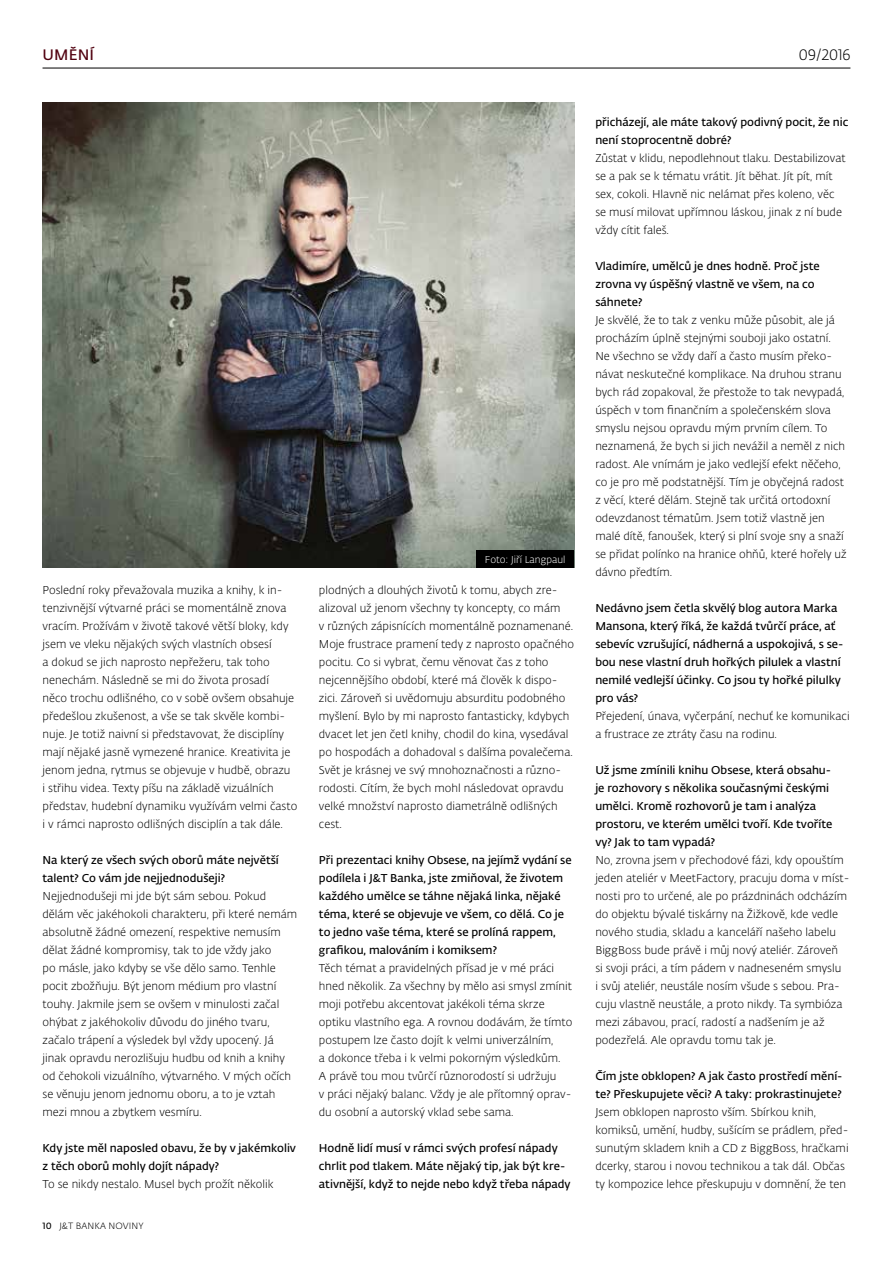
<style>
.page{position:relative;width:893px;height:1263px;background:#fff}
.page>*{position:absolute;margin:0;border:0;box-sizing:border-box;transform-origin:0 0}
.t1{font:300 15px "Fedra Sans Alt Pro";letter-spacing:.01em;color:#000}
.t2{font:600 15px "Fedra Sans Alt Pro";letter-spacing:.01em;color:#510210}
.t3{font:300 11.25px/18px "Fedra Sans Alt Pro";color:#000}
.t4{font:600 11.25px/18px "Fedra Sans Alt Pro";color:#000}
.t5{font:300 9.9px "Fedra Sans Alt Pro";color:#fff}
.t6{font:300 9px "Fedra Sans Alt Pro";letter-spacing:.01em;color:#000}
.s1{font-weight:600}
</style>
<div class="page">
<hr style="left:43px;top:68px;width:807px;height:1px;background:#000">
<img style="left:43px;top:102px;width:531px;height:466px">
<div style="left:476px;top:550px;width:98px;height:18px;background:#000"></div>
<h1 class="t2" style="left:43px;top:43px;width:53px">UMĚNÍ</h1>
<h1 class="t1" style="left:799px;top:44px;width:53px">09/2016</h1>
<p class="t3" style="left:43px;top:581px;width:256px">Poslední roky převažovala muzika a knihy, k in&shy;tenzivnější výtvarné práci se momentálně znova vracím. Prožívám v životě takové větší bloky, kdy jsem ve vleku nějakých svých vlastních obsesí<br>a dokud se jich naprosto nepřežeru, tak toho nenechám. Následně se mi do života prosadí<br>něco trochu odlišného, co v sobě ovšem obsahuje předešlou zkušenost, a vše se tak skvěle kombi&shy;nuje. Je totiž naivní si představovat, že disciplíny mají nějaké jasně vymezené hranice. Kreativita je jenom jedna, rytmus se objevuje v hudbě, obrazu<br>i střihu videa. Texty píšu na základě vizuálních představ, hudební dynamiku využívám velmi často i v rámci naprosto odlišných disciplín a tak dále.</p>
<p class="t4" style="left:43px;top:851px;width:238px">Na který ze všech svých oborů máte největší talent? Co vám jde nejjednodušeji?</p>
<p class="t3" style="left:43px;top:887px;width:256px">Nejjednodušeji mi jde být sám sebou. Pokud dělám věc jakéhokoli charakteru, při které nemám absolutně žádné omezení, respektive nemusím dělat žádné kompromisy, tak to jde vždy jako<br>po másle, jako kdyby se vše dělo samo. Tenhle pocit zbožňuju. Být jenom médium pro vlastní touhy. Jakmile jsem se ovšem v minulosti začal ohýbat z jakéhokoliv důvodu do jiného tvaru, začalo trápení a výsledek byl vždy upocený. Já jinak opravdu nerozlišuju hudbu od knih a knihy od čehokoli vizuálního, výtvarného. V mých očích se věnuju jenom jednomu oboru, a to je vztah mezi mnou a zbytkem vesmíru.</p>
<p class="t4" style="left:43px;top:1139px;width:255px">Kdy jste měl naposled obavu, že by v jakémkoliv z těch oborů mohly dojít nápady?</p>
<p class="t3" style="left:43px;top:1175px;width:233px">To se nikdy nestalo. Musel bych prožít několik</p>
<p class="t6" style="left:43px;top:1220px;width:103px"><span class="s1">10</span> J&amp;T BANKA NOVINY</p>
<p class="t5" style="left:485px;top:553px;width:82px">Foto: Jiří Langpaul</p>
<p class="t3" style="left:319px;top:581px;width:257px">plodných a dlouhých životů k tomu, abych zre&shy;alizoval už jenom všechny ty koncepty, co mám<br>v různých zápisnících momentálně poznamenané.<br>Moje frustrace pramení tedy z naprosto opačného pocitu. Co si vybrat, čemu věnovat čas z toho nejcennějšího období, které má člověk k dispo&shy;zici. Zároveň si uvědomuju absurditu podobného myšlení. Bylo by mi naprosto fantasticky, kdybych dvacet let jen četl knihy, chodil do kina, vysedával po hospodách a dohadoval s dalšíma povalečema.<br>Svět je krásnej ve svý mnohoznačnosti a různo&shy;rodosti. Cítím, že bych mohl následovat opravdu velké množství naprosto diametrálně odlišných cest.</p>
<p class="t4" style="left:319px;top:851px;width:254px">Při prezentaci knihy Obsese, na jejímž vydání se podílela i J&amp;T Banka, jste zmiňoval, že životem každého umělce se táhne nějaká linka, nějaké téma, které se objevuje ve všem, co dělá. Co je to jedno vaše téma, které se prolíná rappem, grafikou, malováním i komiksem?</p>
<p class="t3" style="left:319px;top:959px;width:255px">Těch témat a pravidelných přísad je v mé práci hned několik. Za všechny by mělo asi smysl zmínit moji potřebu akcentovat jakékoli téma skrze optiku vlastního ega. A rovnou dodávám, že tímto postupem lze často dojít k velmi univerzálním,<br>a dokonce třeba i k velmi pokorným výsledkům.<br>A právě tou mou tvůrčí různorodostí si udržuju<br>v práci nějaký balanc. Vždy je ale přítomný oprav&shy;du osobní a autorský vklad sebe sama.</p>
<p class="t4" style="left:319px;top:1139px;width:253px">Hodně lidí musí v rámci svých profesí nápady chrlit pod tlakem. Máte nějaký tip, jak být kre&shy;ativnější, když to nejde nebo když třeba nápady</p>
<p class="t4" style="left:595px;top:113px;width:255px">přicházejí, ale máte takový podivný pocit, že nic není stoprocentně dobré?</p>
<p class="t3" style="left:595px;top:149px;width:252px">Zůstat v klidu, nepodlehnout tlaku. Destabilizovat se a pak se k tématu vrátit. Jít běhat. Jít pít, mít sex, cokoli. Hlavně nic nelámat přes koleno, věc se musí milovat upřímnou láskou, jinak z ní bude vždy cítit faleš.</p>
<p class="t4" style="left:595px;top:257px;width:226px">Vladimíre, umělců je dnes hodně. Proč jste zrovna vy úspěšný vlastně ve všem, na co sáhnete?</p>
<p class="t3" style="left:595px;top:311px;width:253px">Je skvělé, že to tak z venku může působit, ale já procházím úplně stejnými souboji jako ostatní.<br>Ne všechno se vždy daří a často musím překo&shy;návat neskutečné komplikace. Na druhou stranu bych rád zopakoval, že přestože to tak nevypadá, úspěch v tom finančním a společenském slova smyslu nejsou opravdu mým prvním cílem. To neznamená, že bych si jich nevážil a neměl z nich radost. Ale vnímám je jako vedlejší efekt něčeho, co je pro mě podstatnější. Tím je obyčejná radost z věcí, které dělám. Stejně tak určitá ortodoxní odevzdanost tématům. Jsem totiž vlastně jen malé dítě, fanoušek, který si plní svoje sny a snaží se přidat polínko na hranice ohňů, které hořely už dávno předtím.</p>
<p class="t4" style="left:595px;top:599px;width:250px">Nedávno jsem četla skvělý blog autora Marka Mansona, který říká, že každá tvůrčí práce, ať sebevíc vzrušující, nádherná a uspokojivá, s se&shy;bou nese vlastní druh hořkých pilulek a vlastní nemilé vedlejší účinky. Co jsou ty hořké pilulky pro vás?</p>
<p class="t3" style="left:595px;top:707px;width:256px">Přejedení, únava, vyčerpání, nechuť ke komunikaci a frustrace ze ztráty času na rodinu.</p>
<p class="t4" style="left:595px;top:761px;width:239px">Už jsme zmínili knihu Obsese, která obsahu&shy;je rozhovory s několika současnými českými umělci. Kromě rozhovorů je tam i analýza prostoru, ve kterém umělci tvoří. Kde tvoříte vy? Jak to tam vypadá?</p>
<p class="t3" style="left:595px;top:851px;width:256px">No, zrovna jsem v přechodové fázi, kdy opouštím jeden ateliér v MeetFactory, pracuju doma v míst&shy;nosti pro to určené, ale po prázdninách odcházím do objektu bývalé tiskárny na Žižkově, kde vedle nového studia, skladu a kanceláří našeho labelu BiggBoss bude právě i můj nový ateliér. Zároveň<br>si svoji práci, a tím pádem v nadneseném smyslu<br>i svůj ateliér, neustále nosím všude s sebou. Pra&shy;cuju vlastně neustále, a proto nikdy. Ta symbióza mezi zábavou, prací, radostí a nadšením je až podezřelá. Ale opravdu tomu tak je.</p>
<p class="t4" style="left:595px;top:1067px;width:249px">Čím jste obklopen? A jak často prostředí mění&shy;te? Přeskupujete věci? A taky: prokrastinujete?</p>
<p class="t3" style="left:595px;top:1103px;width:255px">Jsem obklopen naprosto vším. Sbírkou knih, komiksů, umění, hudby, sušícím se prádlem, před&shy;sunutým skladem knih a CD z BiggBoss, hračkami dcerky, starou i novou technikou a tak dál. Občas ty kompozice lehce přeskupuju v domnění, že ten</p>
</div>
